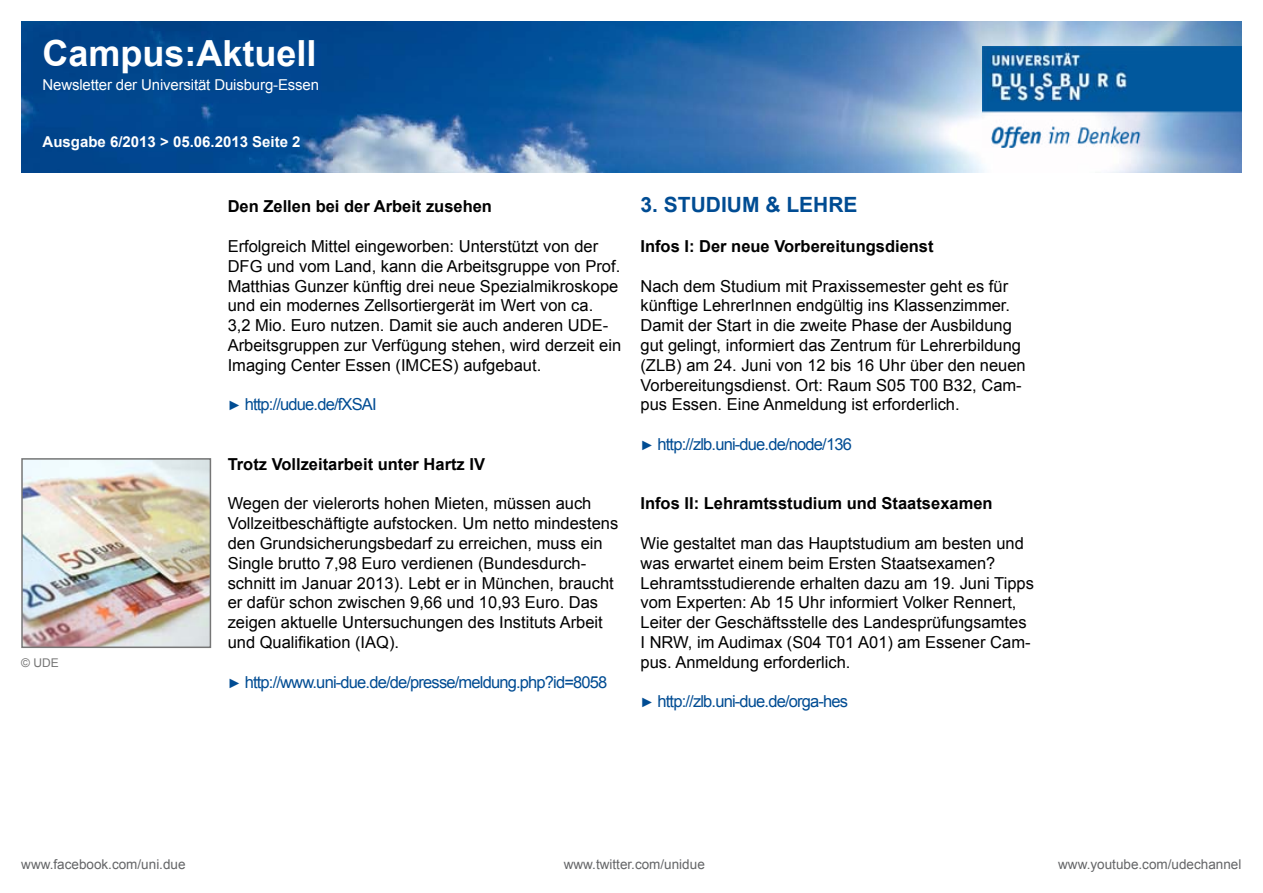
<style>
.page{position:relative;width:1263px;height:893px;background:#fff}
.page>*{position:absolute;margin:0;border:0;box-sizing:border-box;transform-origin:0 0}
.t1{font:700 36px "Arial";color:#fff}
.t2{font:700 21px "Arial";color:#004c93}
.t3{font:16.5px/19.8px "Arial";color:#000}
.t4{font:16.5px "Arial";letter-spacing:-.05em;color:#004c93}
.t5{font:700 16.5px "Arial";color:#000}
.t6{font:15px "Arial";letter-spacing:-.01em;color:#fff}
.t7{font:700 15px "Arial";color:#fff}
.t8{font:13.5px "Arial";color:#646567}
.t9{font:12px "Arial";color:#767676}
.s1{font-size:13.5px}
</style>
<div class="page">
<img style="left:21px;top:21px;width:1221px;height:152px">
<img style="left:982px;top:47px;width:260px;height:100px">
<img style="left:24px;top:461px;width:184px;height:184px">
<div style="left:21px;top:458px;width:190px;height:190px;border:2px solid #767676"></div>
<h1 class="t1" style="left:43px;top:29px;width:276px">Campus:Aktuell</h1>
<p class="t6" style="left:43px;top:74px;width:278px">Newsletter der Universität Duisburg-Essen</p>
<p class="t7" style="left:43px;top:132px;width:260px">Ausgabe 6/2013 &gt; 05.06.2013 Seite 2</p>
<p class="t9" style="left:21px;top:655px;width:39px">© UDE</p>
<p class="t5" style="left:228px;top:196px;width:266px">Den Zellen bei der Arbeit zusehen</p>
<p class="t3" style="left:228px;top:236px;width:395px">Erfolgreich Mittel eingeworben: Unterstützt von der DFG und vom Land, kann die Arbeitsgruppe von Prof.<br>Matthias Gunzer künftig drei neue Spezialmikroskope und ein modernes Zellsortiergerät im Wert von ca.<br>3,2 Mio. Euro nutzen. Damit sie auch anderen UDE-Arbeitsgruppen zur Verfügung stehen, wird derzeit ein Imaging Center Essen (IMCES) aufgebaut.</p>
<p class="t4" style="left:228px;top:394px;width:151px"><span class="s1">►</span> http://udue.de/fXSAI</p>
<p class="t5" style="left:228px;top:453px;width:259px">Trotz Vollzeitarbeit unter Hartz IV</p>
<p class="t3" style="left:228px;top:494px;width:392px">Wegen der vielerorts hohen Mieten, müssen auch Vollzeitbeschäftigte aufstocken. Um netto mindestens den Grundsicherungsbedarf zu erreichen, muss ein Single brutto 7,98 Euro verdienen (Bundesdurch&shy;schnitt im Januar 2013). Lebt er in München, braucht er dafür schon zwischen 9,66 und 10,93 Euro. Das zeigen aktuelle Untersuchungen des Instituts Arbeit und Qualifikation (IAQ).</p>
<p class="t4" style="left:228px;top:671px;width:381px"><span class="s1">►</span> http://www.uni-due.de/de/presse/meldung.php?id=8058</p>
<p class="t2" style="left:640px;top:191px;width:52px">3. Studium</p>
<p class="t2" style="left:765px;top:191px;width:91px">&amp; Leh re</p>
<p class="t5" style="left:640px;top:235px;width:295px">Infos I: Der neue Vorbereitungsdienst</p>
<p class="t3" style="left:640px;top:276px;width:387px">Nach dem Studium mit Praxissemester geht es für künftige LehrerInnen endgültig ins Klassenzimmer.<br>Damit der Start in die zweite Phase der Ausbildung gut gelingt, informiert das Zentrum für Lehrerbildung (ZLB) am 24. Juni von 12 bis 16 Uhr über den neuen Vorbereitungsdienst. Ort: Raum S05 T00 B32, Cam&shy;pus Essen. Eine Anmeldung ist erforderlich.</p>
<p class="t4" style="left:640px;top:433px;width:213px"><span class="s1">►</span> http://zlb.uni-due.de/node/136</p>
<p class="t5" style="left:640px;top:493px;width:354px">Infos II: Lehramtsstudium und Staatsexamen</p>
<p class="t3" style="left:640px;top:533px;width:395px">Wie gestaltet man das Hauptstudium am besten und was erwartet einem beim Ersten Staatsexamen?<br>Lehramtsstudierende erhalten dazu am 19. Juni Tipps vom Experten: Ab 15 Uhr informiert Volker Rennert, Leiter der Geschäftsstelle des Landesprüfungsamtes I NRW, im Audimax (S04 T01 A01) am Essener Cam&shy;pus. Anmeldung erforderlich.</p>
<p class="t4" style="left:640px;top:691px;width:209px"><span class="s1">►</span> http://zlb.uni-due.de/orga-hes</p>
<p class="t8" style="left:21px;top:855px;width:166px">www.facebook.com/uni.due</p>
<p class="t8" style="left:564px;top:855px;width:143px">www.twitter.com/unidue</p>
<p class="t8" style="left:1058px;top:855px;width:185px">www.youtube.com/udechannel</p>
</div>
